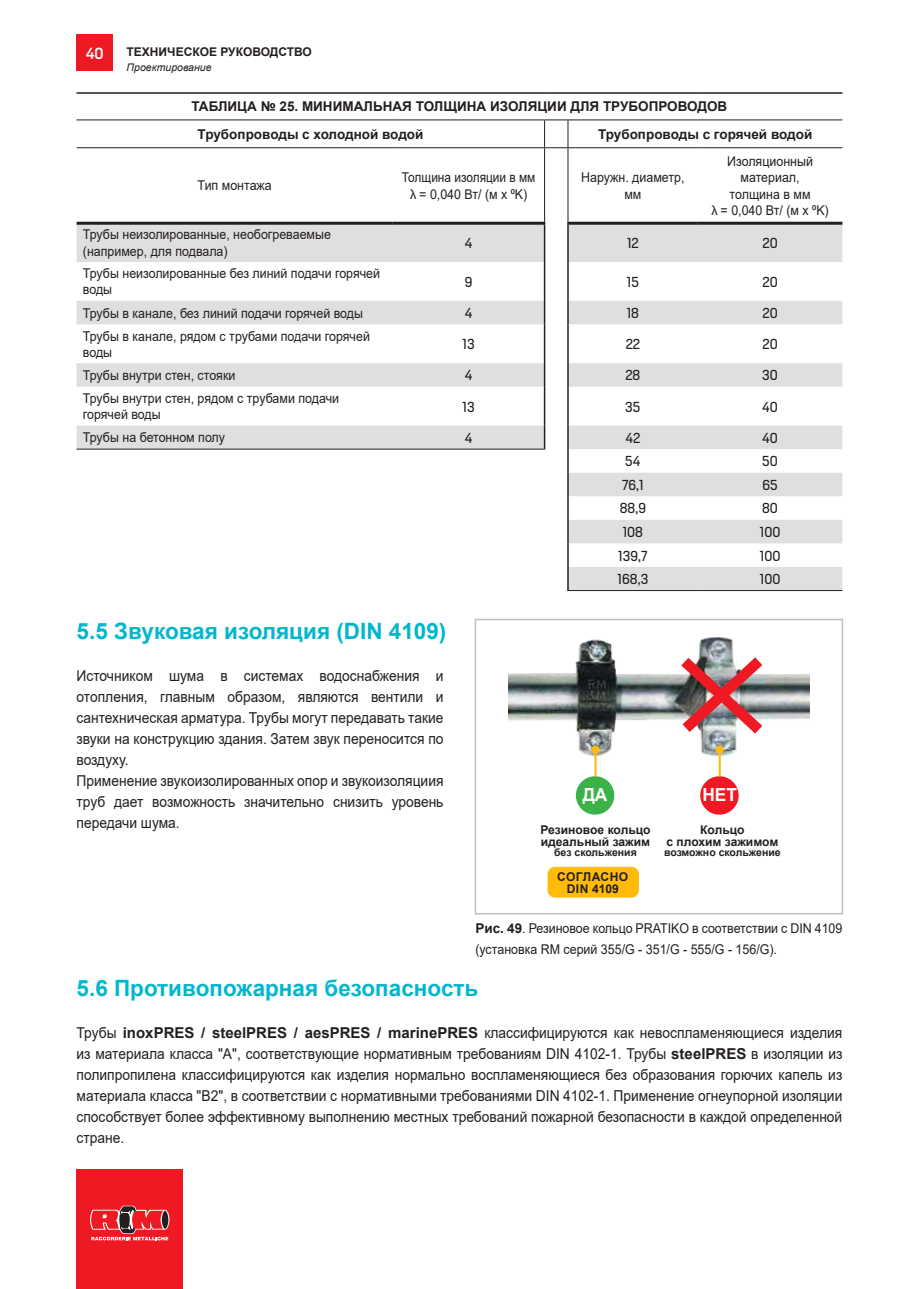
<style>
.page{position:relative;width:919px;height:1289px;background:#fff}
.page>*{position:absolute;margin:0;border:0;box-sizing:border-box;transform-origin:0 0}
.t1{font:700 22.5px "Arial";color:#02b7cd}
.t2{font:700 18px "Arial";color:#fff;scale:.96 1}
.t3{font:15px/21px "Arial";color:#241f1f;scale:.92 1}
.t4{font:500 15px "Heron Sans";color:#fff}
.t5{font:13.5px/16.2px "Arial";color:#241f1f;scale:.92 1}
.t6{font:700 13.5px/27.3px "Arial";color:#241f1f}
.t7{font:13.5px "Heron Sans";color:#241f1f}
.t8{font:13.5px/16.2px "Arial";color:#241f1f;text-align:center;scale:.88 1}
.t9{font:700 12.15px/12px "Arial";color:#241f1f}
.t10{font:700 12.15px/12px "Arial";letter-spacing:.025em;color:#241f1f;text-align:center}
.t11{font:700 12px "Arial";color:#241f1f}
.t12{font:700 10.5px "Arial";color:#241f1f}
.t13{font:italic 10.5px "Arial";color:#241f1f}
.s1{font-family:"Myriad Pro"}
.s2{font-weight:700}
</style>
<div class="page">
<div style="left:77px;top:1169px;width:106px;height:119px;background:#ef1923"></div>
<svg style="left:90px;top:1205px;width:79px;height:35px"></svg>
<div style="left:77px;top:35px;width:36px;height:36px;background:#ef1923"></div>
<div style="left:474px;top:618px;width:369px;height:296px;border:2px solid #c0bfc1"></div>
<div style="left:547px;top:866px;width:92px;height:31px;background:#ffbb08;border-radius:7px"></div>
<div style="left:700px;top:776px;width:38px;height:38px;background:#ef1923;border-radius:50%"></div>
<img style="left:508px;top:637px;width:301px;height:122px">
<svg style="left:77px;top:225px;width:765px;height:365px"></svg>
<hr style="left:77px;top:93px;width:316px;height:1px;background:#241f1f">
<hr style="left:393px;top:93px;width:151px;height:1px;background:#241f1f">
<svg style="left:544px;top:93px;width:24px;height:1px"></svg>
<hr style="left:568px;top:93px;width:129px;height:1px;background:#241f1f">
<hr style="left:697px;top:93px;width:145px;height:1px;background:#241f1f">
<hr style="left:77px;top:119px;width:316px;height:1px;background:#241f1f">
<hr style="left:393px;top:119px;width:151px;height:1px;background:#241f1f">
<hr style="left:568px;top:119px;width:129px;height:1px;background:#241f1f">
<hr style="left:697px;top:119px;width:145px;height:1px;background:#241f1f">
<hr style="left:567px;top:590px;width:130px;height:1px;background:#241f1f">
<hr style="left:697px;top:590px;width:145px;height:1px;background:#241f1f">
<hr style="left:393px;top:449px;width:152px;height:1px;background:#241f1f">
<hr style="left:77px;top:449px;width:316px;height:1px;background:#241f1f">
<hr style="left:77px;top:147px;width:316px;height:1px;background:#241f1f">
<hr style="left:393px;top:147px;width:151px;height:1px;background:#241f1f">
<svg style="left:544px;top:119px;width:24px;height:471px"></svg>
<hr style="left:568px;top:147px;width:129px;height:1px;background:#241f1f">
<hr style="left:697px;top:147px;width:145px;height:1px;background:#241f1f">
<hr style="left:77px;top:222px;width:316px;height:3px;background:#241f1f">
<hr style="left:393px;top:222px;width:152px;height:3px;background:#241f1f">
<hr style="left:567px;top:222px;width:130px;height:3px;background:#241f1f">
<hr style="left:697px;top:222px;width:145px;height:3px;background:#241f1f">
<hr style="left:544px;top:148px;width:1px;height:74px;background:#241f1f">
<hr style="left:567px;top:148px;width:1px;height:74px;background:#241f1f">
<div style="left:576px;top:776px;width:38px;height:38px;background:#3ab247;border-radius:50%"></div>
<svg style="left:670px;top:646px;width:103px;height:98px"></svg>
<hr style="left:718px;top:749px;width:2px;height:27px;background:#ffbb08">
<div style="left:715px;top:745px;width:8px;height:8px;background:#ffbb08;border-radius:50%"></div>
<hr style="left:594px;top:749px;width:2px;height:27px;background:#ffbb08">
<div style="left:591px;top:745px;width:8px;height:8px;background:#ffbb08;border-radius:50%"></div>
<p class="t4" style="left:86px;top:45px;width:19px">40</p>
<p class="t11" style="left:126px;top:44px;width:187px">ТЕХНИЧЕСКОЕ РУКОВОДСТВО</p>
<p class="t13" style="left:126px;top:60px;width:87px">Проектирование</p>
<p class="t6" style="left:198px;top:93px;width:531px;text-indent:-6px">ТАБЛИЦА № 25. МИНИМАЛЬНАЯ ТОЛЩИНА ИЗОЛЯЦИИ ДЛЯ ТРУБОПРОВОДОВ<br>Трубопроводы с холодной водой</p>
<p class="t6" style="left:598px;top:120px;width:216px">Трубопроводы с горячей водой</p>
<p class="t5" style="left:198px;top:177px;width:82px">Тип монтажа</p>
<p class="t8" style="left:402px;top:169px;width:153px">Толщина изоляции в мм <span class="s1">λ</span> = 0,040 Вт/ (м x 0K)</p>
<p class="t5" style="left:581px;top:169px;width:114px;text-align:center">Наружн. диаметр, мм</p>
<p class="t5" style="left:711px;top:153px;width:129px;text-align:center">Изоляционный материал,<br>толщина в мм<br><span class="s1">λ</span> = 0,040 Вт/ (м x 0K)</p>
<p class="t5" style="left:83px;top:226px;width:271px">Трубы неизолированные, необогреваемые (например, для подвала)</p>
<p class="t7" style="left:465px;top:237px;width:9px">4</p>
<p class="t7" style="left:627px;top:237px;width:13px">12</p>
<p class="t7" style="left:762px;top:237px;width:17px">20</p>
<p class="t5" style="left:83px;top:265px;width:324px">Трубы неизолированные без линий подачи горячей воды</p>
<p class="t7" style="left:465px;top:275px;width:9px">9</p>
<p class="t7" style="left:626px;top:275px;width:14px">15</p>
<p class="t7" style="left:762px;top:275px;width:17px">20</p>
<p class="t5" style="left:83px;top:304px;width:306px">Трубы в канале, без линий подачи горячей воды</p>
<p class="t7" style="left:465px;top:307px;width:9px">4</p>
<p class="t7" style="left:626px;top:307px;width:14px">18</p>
<p class="t7" style="left:762px;top:307px;width:17px">20</p>
<p class="t5" style="left:83px;top:328px;width:313px">Трубы в канале, рядом c трубами подачи горячей воды</p>
<p class="t7" style="left:462px;top:338px;width:14px">13</p>
<p class="t7" style="left:625px;top:338px;width:16px">22</p>
<p class="t7" style="left:762px;top:338px;width:17px">20</p>
<p class="t5" style="left:83px;top:367px;width:167px">Трубы внутри стен, стояки</p>
<p class="t7" style="left:465px;top:369px;width:9px">4</p>
<p class="t7" style="left:625px;top:369px;width:16px">28</p>
<p class="t7" style="left:762px;top:369px;width:17px">30</p>
<p class="t5" style="left:83px;top:390px;width:280px">Трубы внутри стен, рядом с трубами подачи горячей воды</p>
<p class="t7" style="left:462px;top:400px;width:14px">13</p>
<p class="t7" style="left:625px;top:400px;width:17px">35</p>
<p class="t7" style="left:762px;top:400px;width:17px">40</p>
<p class="t5" style="left:83px;top:429px;width:156px">Трубы на бетонном полу</p>
<p class="t7" style="left:465px;top:431px;width:9px">4</p>
<p class="t7" style="left:625px;top:431px;width:16px">42</p>
<p class="t7" style="left:762px;top:431px;width:17px">40</p>
<p class="t7" style="left:625px;top:455px;width:17px">54</p>
<p class="t7" style="left:762px;top:455px;width:17px">50</p>
<p class="t7" style="left:622px;top:478px;width:23px">76,1</p>
<p class="t7" style="left:762px;top:478px;width:17px">65</p>
<p class="t7" style="left:619px;top:502px;width:28px">88,9</p>
<p class="t7" style="left:762px;top:502px;width:17px">80</p>
<p class="t7" style="left:622px;top:526px;width:22px">108</p>
<p class="t7" style="left:759px;top:526px;width:22px">100</p>
<p class="t7" style="left:618px;top:549px;width:31px">139,7</p>
<p class="t7" style="left:759px;top:549px;width:22px">100</p>
<p class="t7" style="left:617px;top:573px;width:32px">168,3</p>
<p class="t7" style="left:759px;top:573px;width:22px">100</p>
<h1 class="t1" style="left:77px;top:615px;width:371px">5.5 Звуковая изоляция (DIN 4109)</h1>
<p class="t3" style="left:77px;top:665px;width:400px">Источником шума в системах водоснабжения и отопления, главным образом, являются вентили и сантехническая арматура. Трубы могут передавать такие звуки на конструкцию здания. Затем звук переносится по воздуху.<br>Применение звукоизолированных опор и звукоизоляциия труб дает возможность значительно снизить уровень передачи шума.</p>
<p class="t2" style="left:582px;top:781px;width:27px">ДА</p>
<p class="t9" style="left:540px;top:823px;width:112px">Резиновое кольцо идеальный зажим</p>
<p class="t12" style="left:554px;top:845px;width:84px">без скольжения</p>
<p class="t10" style="left:557px;top:871px;width:73px">СОГЛАСНО<br>DIN 4109</p>
<p class="t2" style="left:702px;top:781px;width:38px">НЕТ</p>
<p class="t9" style="left:666px;top:823px;width:113px;text-align:center">Кольцо<br>с плохим зажимом</p>
<p class="t12" style="left:664px;top:845px;width:118px">возможно скольжение</p>
<p class="t5" style="left:475px;top:918px;width:400px;line-height:21px"><span class="s2">Рис. 49</span>. Резиновое кольцо PRATIKO в соответствии с DIN 4109 (установка RM серий 355/G - 351/G - 555/G - 156/G).</p>
<h1 class="t1" style="left:77px;top:972px;width:403px">5.6 Противопожарная безопасность</h1>
<p class="t3" style="left:77px;top:1022px;width:833px;text-align:justify">Трубы <span class="s2">inoxPRES / steelPRES / aesPRES / marinePRES</span> классифицируются как невоспламеняющиеся изделия из материала класса "А", соответствующие нормативным требованиям DIN 4102-1. Трубы <span class="s2">steelPRES</span> в изоляции из полипропилена классифицируются как изделия нормально воспламеняющиеся без образования горючих капель из материала класса "B2", в соответствии с нормативными требованиями DIN 4102-1. Применение огнеупорной изоляции способствует более эффективному выполнению местных требований пожарной безопасности в каждой определенной стране.</p>
</div>
